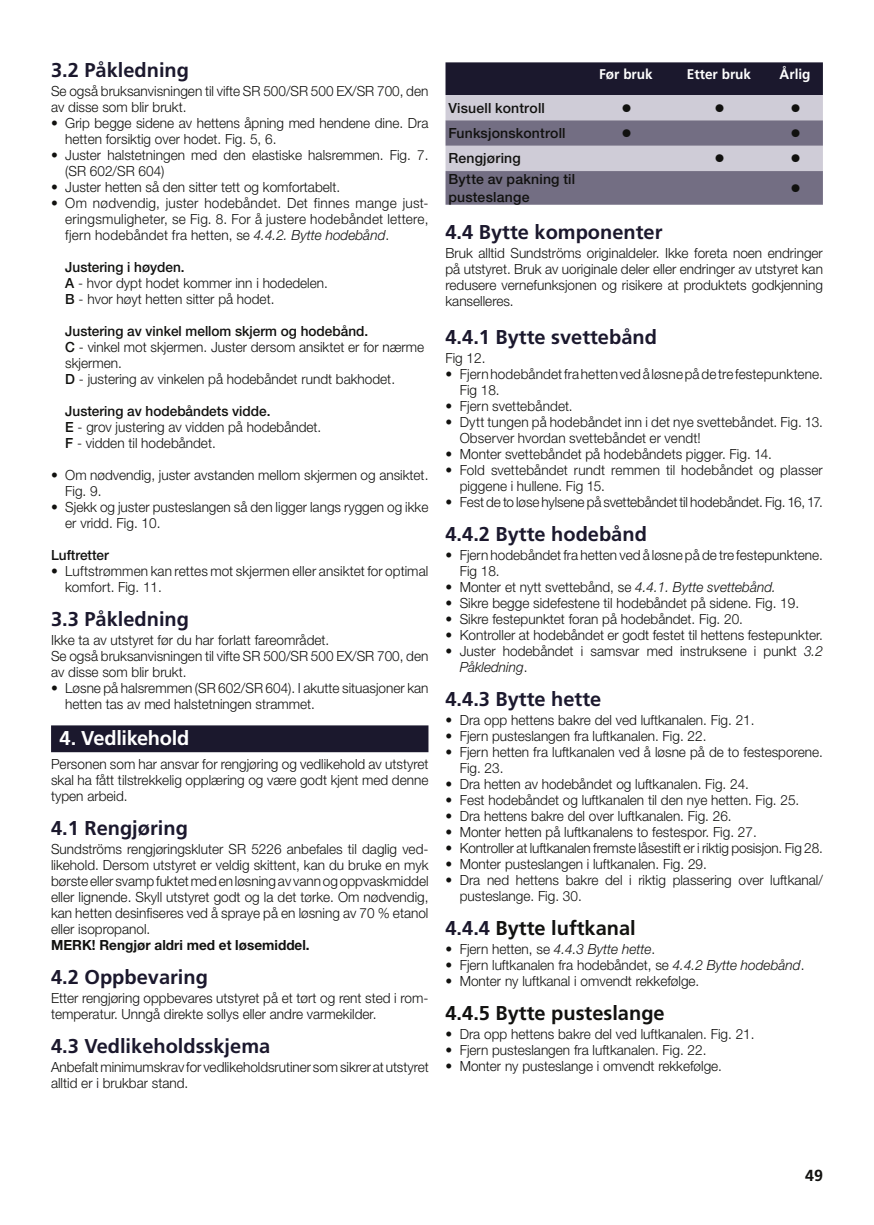
<style>
.page{position:relative;width:874px;height:1225px;background:#fff}
.page>*{position:absolute;margin:0;border:0;box-sizing:border-box;transform-origin:0 0}
.t1{font:300 22px "Helvetica Neue LT Pro";color:#11110f}
.t2{font:700 20px "Frutiger LT Pro";color:#1b182d}
.t3{font:700 20px "Frutiger LT Pro";color:#11110f}
.t4{font:700 20px "Frutiger LT Pro";letter-spacing:-.015em;color:#fff}
.t5{font:700 16px "Frutiger LT Pro";color:#11110f}
.t6{font:300 14px/16px "Helvetica Neue LT Pro";color:#11110f}
.t7{font:500 14px/18px "Helvetica Neue LT Pro";letter-spacing:.015em;color:#11110f}
.t8{font:700 14px "Helvetica Neue LT Pro";color:#11110f}
.t9{font:700 14px "Frutiger LT Pro";color:#fff}
.s1{font-style:italic}
.s2{font-weight:500}
.s3{color:#1b182d}
</style>
<div class="page">
<div style="left:51px;top:725px;width:377px;height:27px;background:#1b182d"></div>
<svg style="left:445px;top:62px;width:377px;height:143px;background:#827e8f"></svg>
<h2 class="t2" style="left:51px;top:59px;width:139px">3.2 Påkledning</h2>
<p class="t6" style="left:51px;top:83px;width:378px">Se også bruksanvisningen til vifte SR 500/SR 500 EX/SR 700, den av disse som blir brukt.</p>
<p class="t6" style="left:65px;top:115px;width:364px;text-indent:-14px">• Grip begge sidene av hettens åpning med hendene dine. Dra hetten forsiktig over hodet. Fig. 5, 6.</p>
<p class="t6" style="left:65px;top:147px;width:364px;text-indent:-14px">• Juster halstetningen med den elastiske halsremmen. Fig. 7. (SR 602/SR 604)</p>
<p class="t6" style="left:51px;top:179px;width:290px">• Juster hetten så den sitter tett og komfortabelt.</p>
<p class="t6" style="left:65px;top:195px;width:364px;text-align:justify;text-indent:-14px">• Om nødvendig, juster hodebåndet. Det finnes mange just&shy;eringsmuligheter, se Fig. 8. For å justere hodebåndet lettere, fjern hodebåndet fra hetten, se <span class="s1">4.4.2. Bytte hodebånd</span>.</p>
<p class="t6" style="left:65px;top:258px;width:264px"><span class="s2">Justering i høyden.<br>A</span> - hvor dypt hodet kommer inn i hodedelen.<br><span class="s2">B</span> - hvor høyt hetten sitter på hodet.</p>
<p class="t6" style="left:65px;top:322px;width:360px"><span class="s2">Justering av vinkel mellom skjerm og hodebånd.<br>C</span> - vinkel mot skjermen. Juster dersom ansiktet er for nærme skjermen.<br><span class="s2">D</span> - justering av vinkelen på hodebåndet rundt bakhodet.</p>
<p class="t6" style="left:65px;top:402px;width:257px"><span class="s2">Justering av hodebåndets vidde.<br>E</span> - grov justering av vidden på hodebåndet.<br><span class="s2">F</span> - vidden til hodebåndet.</p>
<p class="t6" style="left:65px;top:466px;width:364px;text-indent:-14px">• Om nødvendig, juster avstanden mellom skjermen og ansiktet.<br>Fig. 9.</p>
<p class="t6" style="left:65px;top:498px;width:364px;text-indent:-14px">• Sjekk og juster pusteslangen så den ligger langs ryggen og ikke er vridd. Fig. 10.</p>
<p class="t7" style="left:51px;top:545px;width:59px">Luftretter</p>
<p class="t6" style="left:65px;top:562px;width:364px;text-indent:-14px">• Luftstrømmen kan rettes mot skjermen eller ansiktet for optimal komfort. Fig. 11.</p>
<h2 class="t2" style="left:51px;top:607px;width:139px">3.3 Påkledning</h2>
<p class="t6" style="left:51px;top:631px;width:378px">Ikke ta av utstyret før du har forlatt fareområdet.<br>Se også bruksanvisningen til vifte SR 500/SR 500 EX/SR 700, den av disse som blir brukt.</p>
<p class="t6" style="left:65px;top:679px;width:364px;text-indent:-14px">• Løsne på halsremmen (SR 602/SR 604). I akutte situasjoner kan hetten tas av med halstetningen strammet.</p>
<h2 class="t4" style="left:60px;top:726px;width:131px">4. Vedlikehold</h2>
<p class="t6" style="left:51px;top:756px;width:378px;text-align:justify">Personen som har ansvar for rengjøring og vedlikehold av utstyret skal ha fått tilstrekkelig opplæring og være godt kjent med denne typen arbeid.</p>
<h2 class="t2" style="left:51px;top:816px;width:138px">4.1 Rengjøring</h2>
<p class="t6" style="left:51px;top:840px;width:379px;text-align:justify">Sundströms rengjøringskluter SR 5226 anbefales til daglig ved&shy;likehold. Dersom utstyret er veldig skittent, kan du bruke en myk børste eller svamp fuktet med en løsning av vann og oppvaskmiddel eller lignende. Skyll utstyret godt og la det tørke. Om nødvendig, kan hetten desinfiseres ved å spraye på en løsning av 70 % etanol eller isopropanol.</p>
<p class="t8" style="left:51px;top:936px;width:260px">MERK! Rengjør aldri med et løsemiddel.</p>
<h2 class="t2" style="left:51px;top:965px;width:158px">4.2 Oppbevaring</h2>
<p class="t6" style="left:51px;top:989px;width:379px">Etter rengjøring oppbevares utstyret på et tørt og rent sted i rom&shy;temperatur. Unngå direkte sollys eller andre varmekilder.</p>
<h2 class="t2" style="left:51px;top:1034px;width:220px">4.3 Vedlikeholdsskjema</h2>
<p class="t6" style="left:51px;top:1058px;width:379px">Anbefalt minimumskrav for vedlikeholdsrutiner som sikrer at utstyret alltid er i brukbar stand.</p>
<p class="t9" style="left:599px;top:65px;width:55px">Før bruk</p>
<p class="t9" style="left:686px;top:65px;width:66px">Etter bruk</p>
<p class="t9" style="left:779px;top:65px;width:32px">Årlig</p>
<p class="t7" style="left:448px;top:99px;width:98px">Visuell kontroll</p>
<h1 class="t1" style="left:620px;top:94px;width:12px">•</h1>
<h1 class="t1" style="left:713px;top:94px;width:12px">•</h1>
<h1 class="t1" style="left:789px;top:94px;width:12px">•</h1>
<p class="t7" style="left:448px;top:124px;width:119px">Funksjonskontroll</p>
<h1 class="t1" style="left:620px;top:120px;width:12px">•</h1>
<h1 class="t1" style="left:789px;top:120px;width:12px">•</h1>
<p class="t7" style="left:448px;top:149px;width:74px">Rengjøring</p>
<h1 class="t1" style="left:713px;top:145px;width:12px">•</h1>
<h1 class="t1" style="left:789px;top:145px;width:12px">•</h1>
<p class="t7" style="left:448px;top:170px;width:128px">Bytte av pakning til pusteslange</p>
<h1 class="t1" style="left:789px;top:174px;width:12px">•</h1>
<h2 class="t2" style="left:445px;top:220px;width:218px">4.4 Bytte komponenter</h2>
<p class="t6" style="left:445px;top:244px;width:379px;text-align:justify">Bruk alltid Sundströms originaldeler. Ikke foreta noen endringer på utstyret. Bruk av uoriginale deler eller endringer av utstyret kan redusere vernefunksjonen og risikere at produktets godkjenning kanselleres.</p>
<h2 class="t2" style="left:445px;top:326px;width:213px">4.4.1 Bytte svettebånd</h2>
<p class="t6" style="left:445px;top:350px;width:42px">Fig 12.</p>
<p class="t6" style="left:459px;top:366px;width:364px;text-indent:-14px">• Fjern hodebåndet fra hetten ved å løsne på de tre festepunktene.<br>Fig 18.</p>
<p class="t6" style="left:445px;top:398px;width:129px">• Fjern svettebåndet.</p>
<p class="t6" style="left:459px;top:414px;width:364px;text-indent:-14px">• Dytt tungen på hodebåndet inn i det nye svettebåndet. Fig. 13.<br>Observer hvordan svettebåndet er vendt!</p>
<p class="t6" style="left:445px;top:446px;width:328px">• Monter svettebåndet på hodebåndets pigger. Fig. 14.</p>
<p class="t6" style="left:459px;top:462px;width:364px;text-indent:-14px">• Fold svettebåndet rundt remmen til hodebåndet og plasser piggene i hullene. Fig 15.</p>
<p class="t6" style="left:445px;top:494px;width:378px">• Fest de to løse hylsene på svettebåndet til hodebåndet. Fig. 16, 17.</p>
<h2 class="t2" style="left:445px;top:522px;width:203px">4.4.2 Bytte hodebånd</h2>
<p class="t6" style="left:459px;top:547px;width:364px;text-indent:-14px">• Fjern hodebåndet fra hetten ved å løsne på de tre festepunktene.<br>Fig 18.</p>
<p class="t6" style="left:445px;top:579px;width:332px">• Monter et nytt svettebånd, se <span class="s1">4.4.1. Bytte svettebånd.</span></p>
<p class="t6" style="left:445px;top:595px;width:355px">• Sikre begge sidefestene til hodebåndet på sidene. Fig. 19.</p>
<p class="t6" style="left:445px;top:611px;width:299px">• Sikre festepunktet foran på hodebåndet. Fig. 20.</p>
<p class="t6" style="left:445px;top:627px;width:379px">• Kontroller at hodebåndet er godt festet til hettens festepunkter.</p>
<p class="t6" style="left:459px;top:643px;width:364px;text-indent:-14px">• Juster hodebåndet i samsvar med instruksene i punkt <span class="s1">3.2<br>Påkledning</span>.</p>
<h2 class="t2" style="left:445px;top:687px;width:157px">4.4.3 Bytte hette</h2>
<p class="t6" style="left:445px;top:712px;width:310px">• Dra opp hettens bakre del ved luftkanalen. Fig. 21.</p>
<p class="t6" style="left:445px;top:728px;width:262px">• Fjern pusteslangen fra luftkanalen. Fig. 22.</p>
<p class="t6" style="left:459px;top:744px;width:364px;text-indent:-14px">• Fjern hetten fra luftkanalen ved å løsne på de to festesporene.<br>Fig. 23.</p>
<p class="t6" style="left:445px;top:776px;width:305px">• Dra hetten av hodebåndet og luftkanalen. Fig. 24.</p>
<p class="t6" style="left:445px;top:792px;width:355px">• Fest hodebåndet og luftkanalen til den nye hetten. Fig. 25.</p>
<p class="t6" style="left:445px;top:808px;width:287px">• Dra hettens bakre del over luftkanalen. Fig. 26.</p>
<p class="t6" style="left:445px;top:824px;width:312px">• Monter hetten på luftkanalens to festespor. Fig. 27.</p>
<p class="t6" style="left:445px;top:840px;width:379px">• Kontroller at luftkanalen fremste låsestift er i riktig posisjon. Fig 28.</p>
<p class="t6" style="left:445px;top:856px;width:263px">• Monter pusteslangen i luftkanalen. Fig. 29.</p>
<p class="t6" style="left:459px;top:872px;width:364px;text-indent:-14px">• Dra ned hettens bakre del i riktig plassering over luftkanal/ pusteslange. Fig. 30.</p>
<h2 class="t3" style="left:445px;top:916px;width:192px"><span class="s3">4.4.4</span> Bytte luftkanal</h2>
<p class="t6" style="left:445px;top:940px;width:211px">• Fjern hetten, se <span class="s1">4.4.3 Bytte hette</span>.</p>
<p class="t6" style="left:445px;top:956px;width:360px">• Fjern luftkanalen fra hodebåndet, se <span class="s1">4.4.2 Bytte hodebånd</span>.</p>
<p class="t6" style="left:445px;top:972px;width:255px">• Monter ny luftkanal i omvendt rekkefølge.</p>
<h2 class="t3" style="left:445px;top:1001px;width:220px">4.4.5 Bytte pusteslange</h2>
<p class="t6" style="left:445px;top:1025px;width:310px">• Dra opp hettens bakre del ved luftkanalen. Fig. 21.</p>
<p class="t6" style="left:445px;top:1041px;width:262px">• Fjern pusteslangen fra luftkanalen. Fig. 22.</p>
<p class="t6" style="left:445px;top:1057px;width:278px">• Monter ny pusteslange i omvendt rekkefølge.</p>
<p class="t5" style="left:804px;top:1166px;width:19px">49</p>
</div>
